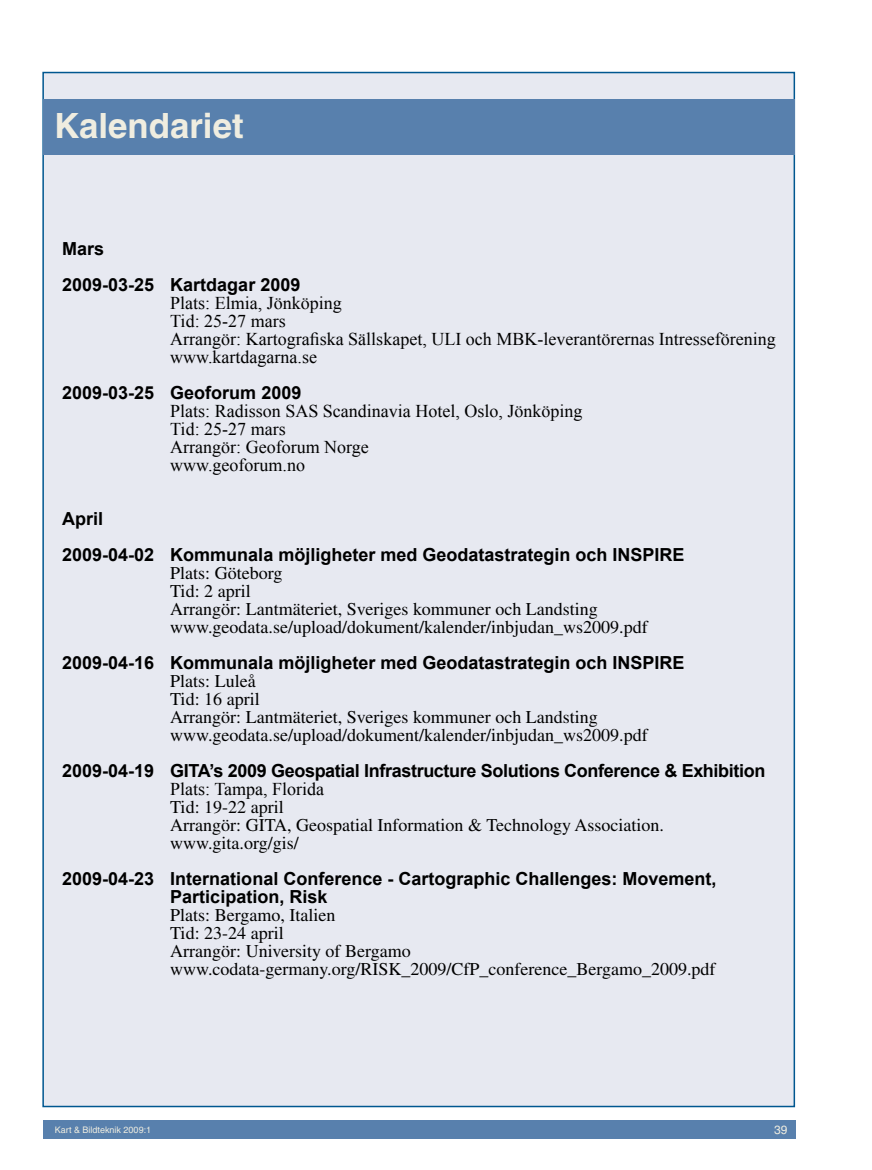
<style>
.page{position:relative;width:872px;height:1170px;background:#fff}
.page>*{position:absolute;margin:0;border:0;box-sizing:border-box;transform-origin:0 0}
.t1{font:700 34.8px "Helvetica";color:#efede0}
.t2{font:18px/18px "Times";color:#000}
.t3{font:700 18px/36px "Arial";color:#000}
.t4{font:18px/18px "Times New Roman";color:#000}
.t5{font:700 18px "Arial";letter-spacing:-.02em;color:#000}
.t6{font:12px "Helvetica";color:#efede0}
.t7{font:9px "Helvetica";color:#efede0}
</style>
<div class="page">
<div style="left:43px;top:72px;width:751px;height:1034px;background:#e7e9f1"></div>
<div style="left:43px;top:99px;width:752px;height:56px;background:#5880ad"></div>
<div style="left:43px;top:1120px;width:753px;height:19px;background:#5880ad"></div>
<h1 class="t1" style="left:54px;top:104px;width:191px">Kalendariet</h1>
<p class="t3" style="left:62px;top:231px;width:240px">Mars<br>2009-03-25 Kartdagar 2009</p>
<p class="t4" style="left:170px;top:293px;width:607px">Plats: Elmia, Jönköping<br>Tid: 25-27 mars<br>Arrangör: Kartografiska Sällskapet, ULI och MBK-leverantörernas Intresseförening www.kartdagarna.se</p>
<p class="t3" style="left:62px;top:375px;width:241px">2009-03-25 Geoforum 2009</p>
<p class="t4" style="left:170px;top:401px;width:414px">Plats: Radisson SAS Scandinavia Hotel, Oslo, Jönköping<br>Tid: 25-27 mars<br>Arrangör: Geoforum Norge<br>www.geoforum.no</p>
<p class="t3" style="left:62px;top:501px;width:624px">April<br>2009-04-02 Kommunala möjligheter med Geodatastrategin och INSPIRE</p>
<p class="t2" style="left:170px;top:563px;width:479px">Plats: Göteborg<br>Tid: 2 april<br>Arrangör: Lantmäteriet, Sveriges kommuner och Landsting www.geodata.se/upload/dokument/kalender/inbjudan_ws2009.pdf</p>
<p class="t3" style="left:62px;top:645px;width:624px">2009-04-16 Kommunala möjligheter med Geodatastrategin och INSPIRE</p>
<p class="t2" style="left:170px;top:671px;width:479px">Plats: Luleå<br>Tid: 16 april<br>Arrangör: Lantmäteriet, Sveriges kommuner och Landsting www.geodata.se/upload/dokument/kalender/inbjudan_ws2009.pdf</p>
<p class="t5" style="left:62px;top:758px;width:704px">2009-04-19 GITA’s 2009 Geospatial Infrastructure Solutions Conference &amp; Exhibition</p>
<p class="t4" style="left:170px;top:779px;width:155px">Plats: Tampa, Florida</p>
<p class="t2" style="left:170px;top:797px;width:495px">Tid: 19-22 april<br>Arrangör: GITA, Geospatial Information &amp; Technology Association. www.gita.org/gis/</p>
<p class="t3" style="left:170px;top:870px;width:548px;line-height:18px;text-indent:-108px">2009-04-23 International Conference - Cartographic Challenges: Movement,<br>Participation, Risk</p>
<p class="t2" style="left:170px;top:905px;width:547px">Plats: Bergamo, Italien<br>Tid: 23-24 april<br>Arrangör: University of Bergamo www.codata-germany.org/RISK_2009/CfP_conference_Bergamo_2009.pdf</p>
<p class="t7" style="left:55px;top:1124px;width:98px">Kart &amp; Bildteknik 2009:1</p>
<p class="t6" style="left:774px;top:1122px;width:15px">39</p>
</div>
